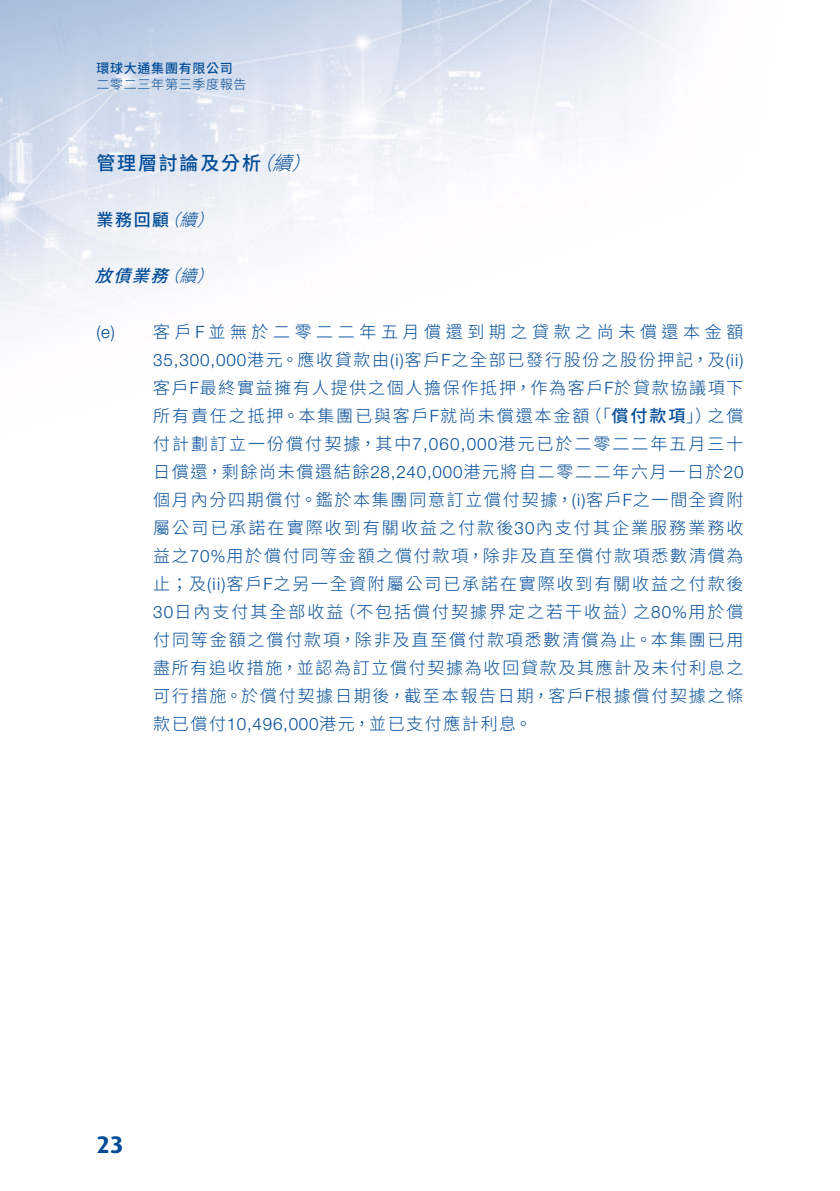
<style>
.page{position:relative;width:840px;height:1191px;background:#fff}
.page>*{position:absolute;margin:0;border:0;box-sizing:border-box;transform-origin:0 0}
.t1{font:700 24px "Dax";color:#004c97}
.Heading_1{font:500 19px "Source Han Sans TC";letter-spacing:.095em;color:#004c97}
.Heading_1-2{font:italic 300 19px "Source Han Sans TC";color:#004c97}
.Body_Text{font:300 17px/28px "Source Han Sans TC";letter-spacing:.105em;color:#004c97;text-align:right}
.Body_Text-2{font:300 17px "Source Han Sans TC";letter-spacing:.27em;color:#004c97}
.Heading_3{font:italic 500 17px "Source Han Sans TC";color:#004c97}
.Heading_2{font:500 17px "Source Han Sans TC";color:#004c97}
.Heading_2-2{font:italic 300 17px "Source Han Sans TC";color:#004c97}
.Body_Text-3{font:300 17px "Helvetica Neue LT Std";color:#004c97}
.Heading_3-2{font:italic 300 17px "Source Han Sans TC";color:#004c97}
.t2{font:300 13px "Source Han Sans TC";letter-spacing:.055em;color:#004c97}
.t3{font:500 13px "Source Han Sans TC";letter-spacing:.055em;color:#004c97}
.s1{font-weight:300}
.s2{font-family:"Helvetica Neue LT Std"}
.s3{font-weight:500}
</style>
<div class="page">
<img style="left:0;top:0;width:698px;height:323px">
<p class="t3" style="left:96px;top:61px;width:138px">環球大通集團有限公司</p>
<p class="t2" style="left:96px;top:77px;width:151px">二零二三年第三季度報告</p>
<p class="Heading_1-2" style="left:253px;top:152px;width:73px">（(</p>
<p class="Heading_1" style="left:96px;top:152px;width:166px">管理層討論及分析</p>
<p class="Heading_2-2" style="left:162px;top:210px;width:66px">（(</p>
<p class="Heading_1-2" style="left:272px;top:152px;width:35px">續</p>
<p class="Heading_2" style="left:96px;top:210px;width:74px">業務回顧</p>
<p class="Heading_2-2" style="left:179px;top:210px;width:32px">續</p>
<p class="Heading_3-2" style="left:162px;top:266px;width:66px">（(</p>
<p class="Heading_3" style="left:95px;top:266px;width:116px">放債業務<span class="s1">續</span></p>
<p class="Body_Text-3" style="left:96px;top:321px;width:20px">e( )</p>
<p class="Body_Text-2" style="left:153px;top:322px;width:591px">客戶<span class="s2">F</span>並無於二零二二年五月償還到期之貸款之尚未償還本金額</p>
<p class="Body_Text" style="left:153px;top:346px;width:591px"><span class="s2">35,300,000</span>港元。應收貸款由 <span class="s2">)i(</span> 客戶<span class="s2">F</span>之全部已發行股份之股份押記，及 <span class="s2">(i i(</span>客戶<span class="s2">F</span>最終實益擁有人提供之個人擔保作抵押，作為客戶<span class="s2">F</span>於貸款協議項下之償</p>
<p class="Body_Text" style="left:584px;top:402px;width:129px">（「<span class="s3">償付款項</span>」）</p>
<p class="Body_Text" style="left:153px;top:402px;width:437px">所有責任之抵押。本集團已與客戶<span class="s2">F</span>就尚未償還本金額</p>
<p class="Body_Text" style="left:153px;top:430px;width:591px">付計劃訂立一份償付契據，其中<span class="s2">7,060,000</span>港元已於二零二二年五月三十</p>
<p class="Body_Text" style="left:153px;top:458px;width:591px">日償還，剩餘尚未償還結餘<span class="s2">28,240,000</span>港元將自二零二二年六月一日於<span class="s2">20</span></p>
<p class="Body_Text" style="left:153px;top:486px;width:591px">個月內分四期償付。鑑於本集團同意訂立償付契據， <span class="s2">)i(</span> 客戶<span class="s2">F</span>之一間全資附</p>
<p class="Body_Text" style="left:153px;top:514px;width:591px">屬公司已承諾在實際收到有關收益之付款後<span class="s2">30</span>內支付其企業服務業務收</p>
<p class="Body_Text" style="left:153px;top:542px;width:591px">益之<span class="s2">70%</span>用於償付同等金額之償付款項，除非及直至償付款項悉數清償為</p>
<p class="Body_Text" style="left:153px;top:570px;width:591px">止；及 <span class="s2">)i i(</span> 客戶<span class="s2">F</span>之另一全資附屬公司已承諾在實際收到有關收益之付款後</p>
<p class="Body_Text" style="left:632px;top:598px;width:112px">之<span class="s2">80%</span>用於償</p>
<p class="Body_Text" style="left:338px;top:598px;width:300px">（不包括償付契據界定之若干收益）</p>
<p class="Body_Text" style="left:153px;top:598px;width:591px;text-align:left"><span class="s2">30</span>日內支付其全部收益<br>付同等金額之償付款項，除非及直至償付款項悉數清償為止。本集團已用盡所有追收措施，並認為訂立償付契據為收回貸款及其應計及未付利息之可行措施。於償付契據日期後，截至本報告日期，客戶<span class="s2">F</span>根據償付契據之條款已償付<span class="s2">10,496,000</span>港元，並已支付應計利息。</p>
<h1 class="t1" style="left:96px;top:1131px;width:29px">23</h1>
</div>
